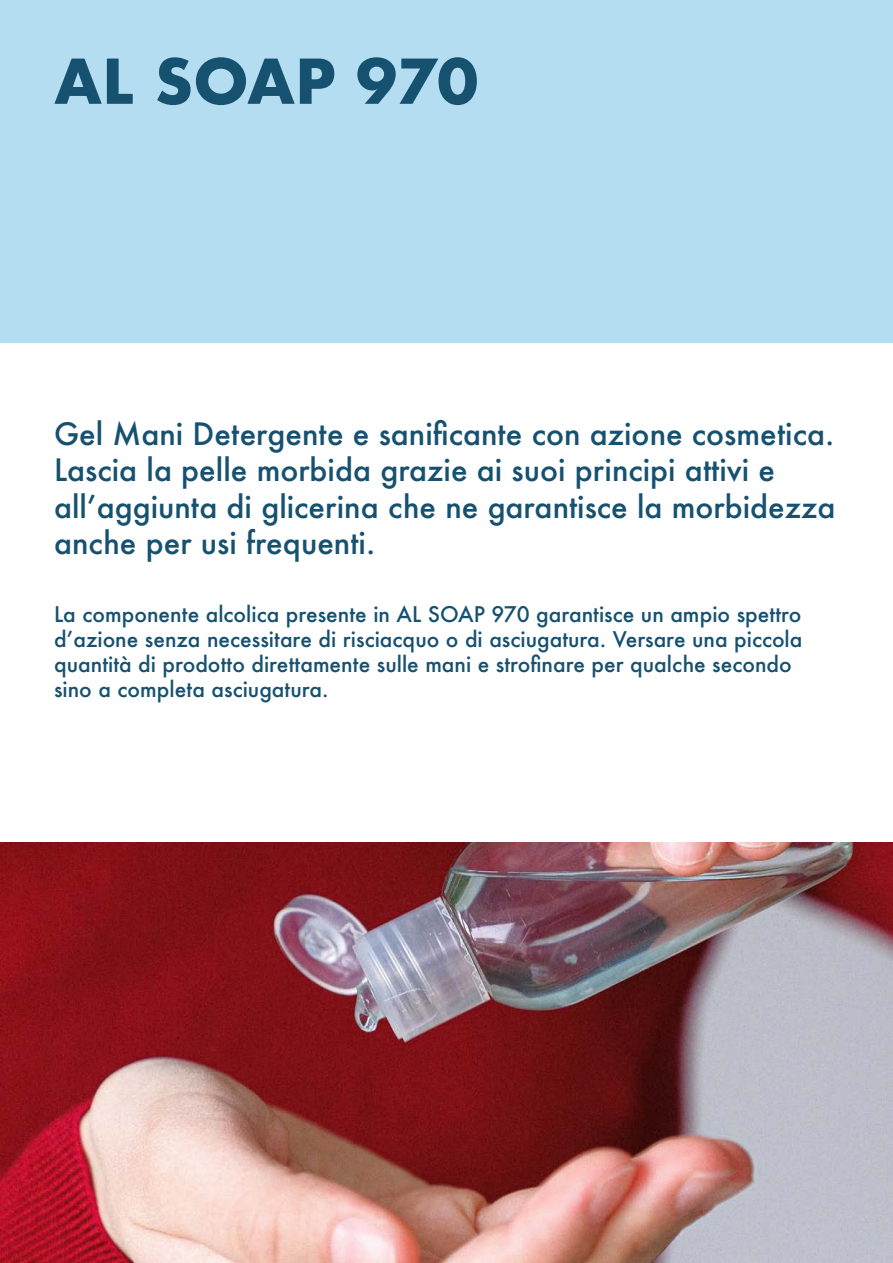
<style>
.page{position:relative;width:893px;height:1263px;background:#fff}
.page>*{position:absolute;margin:0;border:0;box-sizing:border-box;transform-origin:0 0}
.t1{font:700 60px "Futura";color:#165170}
.t2{font:500 30px/36px "Futura";color:#165170}
.t3{font:500 21px/25.2px "Futura";color:#165170}
</style>
<div class="page">
<div style="left:0;top:0;width:893px;height:343px;background:#b5ddf1"></div>
<img style="left:0;top:842px;width:893px;height:421px">
<h1 class="t1" style="left:54px;top:38px;width:426px">AL SOAP 970</h1>
<h2 class="t2" style="left:54px;top:416px;width:783px">Gel Mani Detergente e sanificante con azione cosmetica.<br>Lascia la pelle morbida grazie ai suoi principi attivi e all’aggiunta di glicerina che ne garantisce la morbidezza anche per usi frequenti.</h2>
<p class="t3" style="left:54px;top:601px;width:750px">La componente alcolica presente in AL SOAP 970 garantisce un ampio spettro d’azione senza necessitare di risciacquo o di asciugatura. Versare una piccola quantità di prodotto direttamente sulle mani e strofinare per qualche secondo sino a completa asciugatura.</p>
</div>
